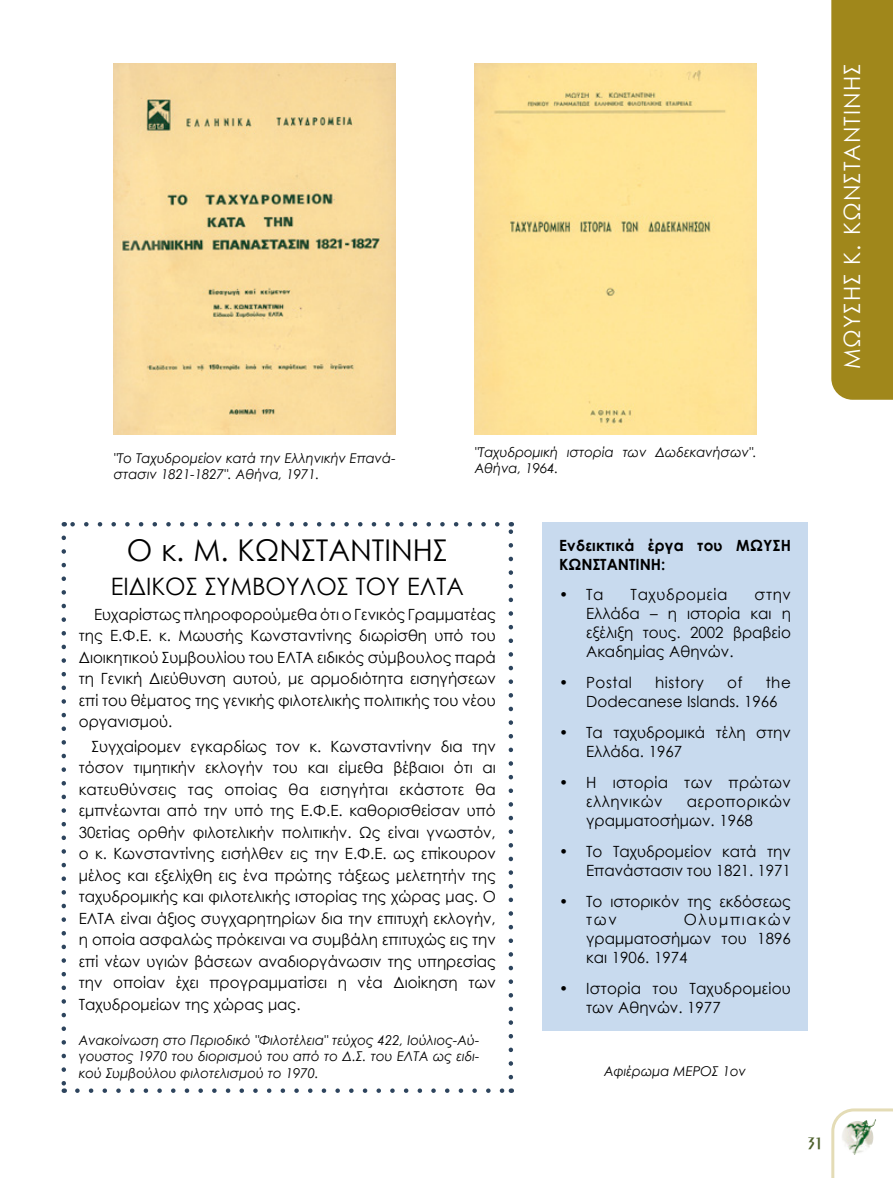
<style>
.page{position:relative;width:893px;height:1178px;background:#fff}
.page>*{position:absolute;margin:0;border:0;box-sizing:border-box;transform-origin:0 0}
.t1{font:30px "Century Gothic";color:#000}
.t2{font:24px "Century Gothic";color:#000}
.t3{font:22.5px "Century Gothic";letter-spacing:.05em;color:#fff}
.t4{font:18px "UB Paris";color:#4d602c}
.t5{font:15.45px/21.5px "Century Gothic";color:#000}
.t6{font:700 15.45px/18.9px "Century Gothic";letter-spacing:.015em;color:#000}
.t7{font:15.45px/18.9px "Century Gothic";letter-spacing:.02em;color:#000}
.t8{font:15.45px "Century Gothic";letter-spacing:.04em;color:#000}
.t9{font:15.45px "Century Gothic";letter-spacing:.035em;color:#000}
.t10{font:italic 13.5px/16.2px "Century Gothic";color:#000}
</style>
<div class="page">
<svg style="left:831px;top:1108px;width:62px;height:70px"></svg>
<div style="left:839px;top:1114px;width:41px;height:44px;background:#fff"></div>
<img style="left:842px;top:1119px;width:34px;height:36px">
<svg style="left:77px;top:1088px;width:427px;height:5px"></svg>
<svg style="left:71px;top:522px;width:426px;height:4px"></svg>
<svg style="left:62px;top:538px;width:4px;height:555px"></svg>
<svg style="left:509px;top:522px;width:4px;height:555px"></svg>
<img style="left:114px;top:64px;width:282px;height:370px">
<div style="left:475px;top:64px;width:282px;height:370px;background:#ffe496"></div>
<div style="left:542px;top:522px;width:266px;height:508px;background:#c8daee"></div>
<div style="left:831px;top:0;width:62px;height:400px;background:#a0871b"></div>
<h3 class="t3" style="left:836px;top:369px;width:307px;rotate:-90deg">ΜΩΥΣΗΣ Κ. ΚΩΝΣΤΑΝΤΙΝΗΣ</h3>
<p class="t10" style="left:114px;top:450px;width:283px">"Το Ταχυδρομείον κατά την Ελληνικήν Επανά&shy;στασιν 1821-1827". Αθήνα, 1971.</p>
<p class="t10" style="left:475px;top:443px;width:283px">"Ταχυδρομική ιστορία των Δωδεκανήσων".<br>Αθήνα, 1964.</p>
<h1 class="t1" style="left:127px;top:529px;width:322px">Ο κ. Μ. ΚΩΝΣΤΑΝΤΙΝΗΣ</h1>
<h2 class="t2" style="left:111px;top:569px;width:355px">ΕΙΔΙΚΟΣ ΣΥΜΒΟΥΛΟΣ ΤΟΥ ΕΛΤΑ</h2>
<p class="t5" style="left:79px;top:603px;width:419px;text-align:justify;text-indent:15px">Ευχαρίστως πληροφορούμεθα ότι ο Γενικός Γραμματέας της Ε.Φ.Ε. κ. Μωυσής Κωνσταντίνης διωρίσθη υπό του Διοικητικού Συμβουλίου του ΕΛΤΑ ειδικός σύμβουλος παρά τη Γενική Διεύθυνση αυτού, με αρμοδιότητα εισηγήσεων επί του θέματος της γενικής φιλοτελικής πολιτικής του νέου οργανισμού.</p>
<p class="t5" style="left:79px;top:735px;width:419px;text-align:justify;text-indent:13px">Συγχαίρομεν εγκαρδίως τον κ. Κωνσταντίνην δια την τόσον τιμητικήν εκλογήν του και είμεθα βέβαιοι ότι αι κατευθύνσεις τας οποίας θα εισηγήται εκάστοτε θα εμπνέωνται από την υπό της Ε.Φ.Ε. καθορισθείσαν υπό 30ετίας ορθήν φιλοτελικήν πολιτικήν. Ως είναι γνωστόν, ο κ. Κωνσταντίνης εισήλθεν εις την Ε.Φ.Ε. ως επίκουρον μέλος και εξελίχθη εις ένα πρώτης τάξεως μελετητήν της ταχυδρομικής και φιλοτελικής ιστορίας της χώρας μας. Ο ΕΛΤΑ είναι άξιος συγχαρητηρίων δια την επιτυχή εκλογήν, η οποία ασφαλώς πρόκειναι να συμβάλη επιτυχώς εις την επί νέων υγιών βάσεων αναδιοργάνωσιν της υπηρεσίας την οποίαν έχει προγραμματίσει η νέα Διοίκηση των Ταχυδρομείων της χώρας μας.</p>
<p class="t10" style="left:79px;top:1032px;width:402px;text-align:justify">Ανακοίνωση στο Περιοδικό "Φιλοτέλεια" τεύχος 422, Ιούλιος-Αύ&shy;γουστος 1970 του διορισμού του από το Δ.Σ. του ΕΛΤΑ ως ειδι&shy;κού Συμβούλου φιλοτελισμού το 1970.</p>
<p class="t6" style="left:559px;top:535px;width:233px">Ενδεικτικά έργα του ΜΩΥΣΗ<br>ΚΩΝΣΤΑΝΤΙΝΗ:</p>
<p class="t5" style="left:559px;top:584px;width:46px">• Τα</p>
<p class="t8" style="left:631px;top:584px;width:98px">Ταχυδρομεία</p>
<p class="t5" style="left:586px;top:585px;width:206px;line-height:18.9px;text-align:justify;text-indent:168px">στην Ελλάδα – η ιστορία και η εξέλιξη τους. 2002 βραβείο Ακαδημίας Αθηνών.</p>
<p class="t5" style="left:559px;top:672px;width:74px">• Postal</p>
<p class="t9" style="left:655px;top:672px;width:50px">history</p>
<p class="t5" style="left:727px;top:672px;width:17px">of</p>
<p class="t5" style="left:586px;top:673px;width:206px;line-height:18.9px;text-indent:179px">the<br>Dodecanese Islands. 1966</p>
<p class="t5" style="left:586px;top:723px;width:206px;line-height:18.9px;text-indent:-27px">• Τα ταχυδρομικά τέλη στην<br>Ελλάδα. 1967</p>
<p class="t7" style="left:586px;top:772px;width:206px;text-indent:-27px">• Η ιστορία των πρώτων ελληνικών</p>
<p class="t5" style="left:586px;top:791px;width:206px;line-height:18.9px;text-indent:100px">αεροπορικών γραμματοσήμων. 1968</p>
<p class="t5" style="left:559px;top:841px;width:233px;line-height:18.9px;text-align:right">• Το Ταχυδρομείον κατά την<br>Επανάστασιν του 1821. 1971</p>
<p class="t5" style="left:586px;top:891px;width:206px;line-height:18.9px;text-indent:-27px">• Το ιστορικόν της εκδόσεως των</p>
<p class="t5" style="left:586px;top:910px;width:206px;line-height:18.9px;text-align:justify;text-indent:98px">Ολυμπιακών γραμματοσήμων του 1896 και 1906. 1974</p>
<p class="t5" style="left:586px;top:979px;width:206px;line-height:18.9px;text-indent:-27px">• Ιστορία του Ταχυδρομείου των Αθηνών. 1977</p>
<p class="t10" style="left:604px;top:1063px;width:144px">Αφιέρωμα ΜΕΡΟΣ 1ον</p>
<p class="t4" style="left:807px;top:1136px;width:15px">31</p>
</div>
